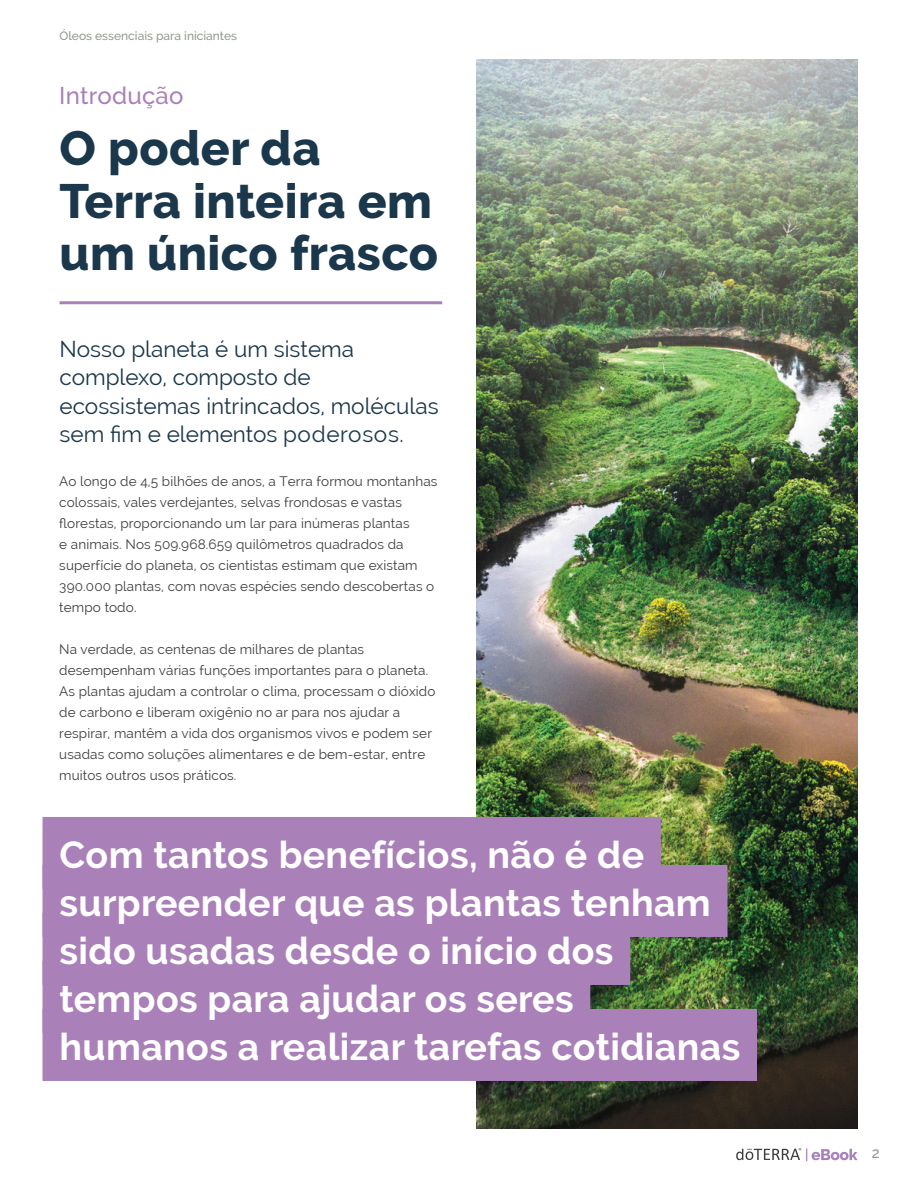
<style>
.page{position:relative;width:918px;height:1188px;background:#fff}
.page>*{position:absolute;margin:0;border:0;box-sizing:border-box;transform-origin:0 0}
.Chapter_Title{font:800 48px/52.5px "Raleway";letter-spacing:.01em;color:#1a374b}
.Paragraph_Style_1{font:700 37.5px "Raleway";letter-spacing:.01em;color:#fff}
.Chapter_Title-2{font:500 24px "Raleway";letter-spacing:.01em;color:#aa80b9}
.Intro_Paragraph{font:22.5px/28.5px "Raleway";color:#1a374b}
.t1{font:500 15px "Raleway";color:#909a8c}
.Body_Copy{font:13.5px/21px "Raleway";letter-spacing:.01em;color:#3e3e3f}
.t2{font:500 12px "Raleway";color:#909a8c}
</style>
<div class="page">
<svg style="left:736px;top:1148px;width:122px;height:13px"></svg>
<img style="left:476px;top:60px;width:382px;height:1068px">
<div style="left:43px;top:817px;width:618px;height:72px;background:#aa80b9"></div>
<div style="left:43px;top:865px;width:685px;height:72px;background:#aa80b9"></div>
<div style="left:43px;top:913px;width:587px;height:72px;background:#aa80b9"></div>
<div style="left:43px;top:961px;width:547px;height:72px;background:#aa80b9"></div>
<div style="left:43px;top:1009px;width:714px;height:72px;background:#aa80b9"></div>
<hr style="left:60px;top:301px;width:382px;height:3px;background:#aa80b9">
<p class="t2" style="left:60px;top:28px;width:179px">Óleos essenciais para iniciantes</p>
<p class="Chapter_Title-2" style="left:59px;top:82px;width:126px">Introdução</p>
<p class="Chapter_Title" style="left:60px;top:122px;width:380px">O poder da<br>Terra inteira em um único frasco</p>
<p class="Intro_Paragraph" style="left:60px;top:334px;width:381px">Nosso planeta é um sistema complexo, composto de ecossistemas intrincados, moléculas sem fim e elementos poderosos.</p>
<p class="Body_Copy" style="left:59px;top:471px;width:380px">Ao longo de 4,5 bilhões de anos, a Terra formou montanhas colossais, vales verdejantes, selvas frondosas e vastas florestas, proporcionando um lar para inúmeras plantas<br>e animais. Nos 509.968.659 quilômetros quadrados da superfície do planeta, os cientistas estimam que existam 390.000 plantas, com novas espécies sendo descobertas o tempo todo.</p>
<p class="Body_Copy" style="left:59px;top:639px;width:378px">Na verdade, as centenas de milhares de plantas desempenham várias funções importantes para o planeta.<br>As plantas ajudam a controlar o clima, processam o dióxido de carbono e liberam oxigênio no ar para nos ajudar a respirar, mantêm a vida dos organismos vivos e podem ser usadas como soluções alimentares e de bem-estar, entre muitos outros usos práticos.</p>
<p class="Paragraph_Style_1" style="left:60px;top:833px;width:586px">Com tantos benefícios, não é de</p>
<p class="Paragraph_Style_1" style="left:60px;top:881px;width:653px">surpreender que as plantas tenham</p>
<p class="Paragraph_Style_1" style="left:60px;top:929px;width:556px">sido usadas desde o início dos</p>
<p class="Paragraph_Style_1" style="left:60px;top:977px;width:516px">tempos para ajudar os seres</p>
<p class="Paragraph_Style_1" style="left:60px;top:1025px;width:682px">humanos a realizar tarefas cotidianas</p>
<p class="t1" style="left:872px;top:1144px;width:10px">2</p>
</div>
